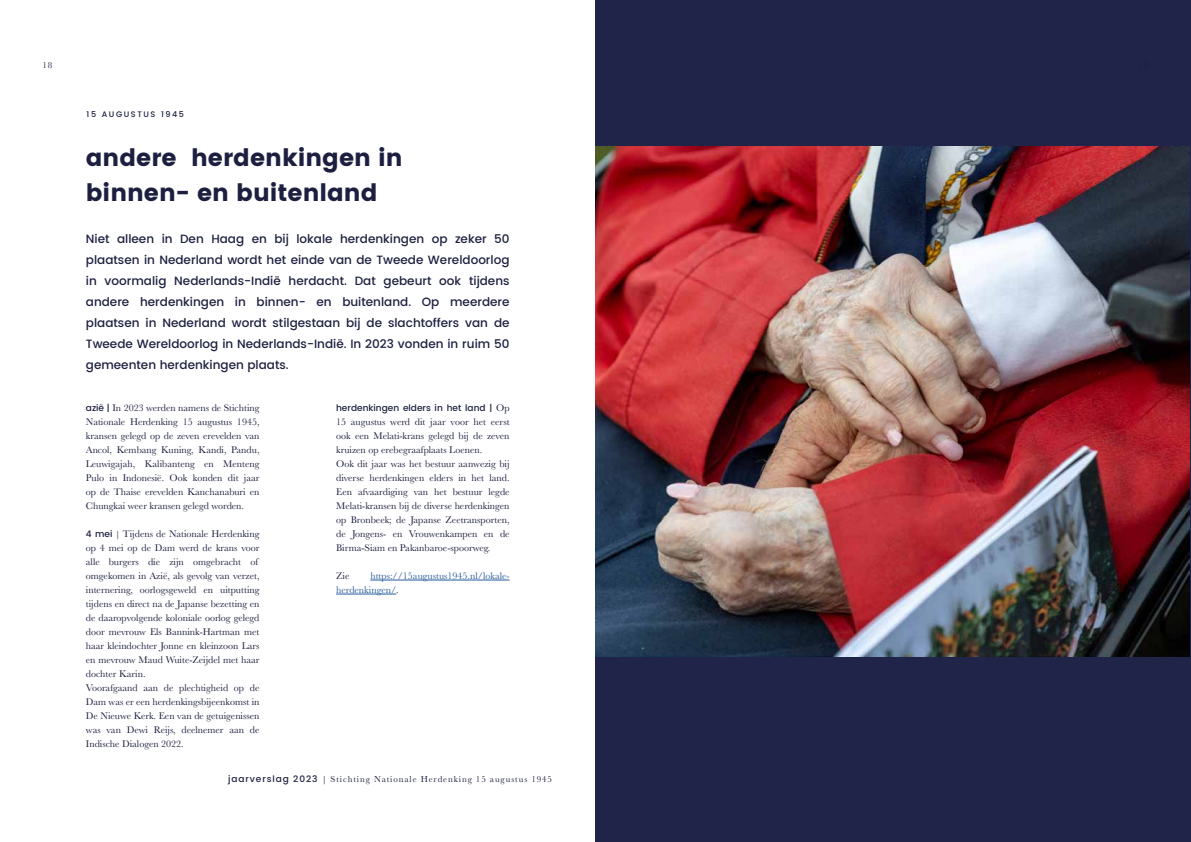
<style>
.page{position:relative;width:1191px;height:842px;background:#fff}
.page>*{position:absolute;margin:0;border:0;box-sizing:border-box;transform-origin:0 0}
.t1{font:700 24px/35px "Poppins";color:#1c1f3f}
.t2{font:500 12px/21px "Poppins";color:#1c1f3f;text-align:justify}
.t3{font:10px/14px "Baskerville";color:#1c1f3f}
.t4{font:10px/14px "Baskerville";color:#275b9b}
.t5{font:9px "Baskerville";letter-spacing:.1em;color:#1c1f3f}
.t6{font:500 9px "Poppins";color:#1c1f3f}
.t7{font:500 8px "Poppins";letter-spacing:.2em;color:#1c1f3f}
.s1{font-family:"Poppins";font-weight:500;font-size:9px}
.s2{font-size:9px}
.s3{font-family:"Baskerville";font-weight:400;font-size:10px}
.s4{color:#1c1f3f}
.s5{font-family:"Poppins";font-weight:500}
</style>
<div class="page">
<div style="left:595px;top:0;width:596px;height:842px;background:#202448"></div>
<hr style="left:370px;top:580px;width:139px;height:1px;background:#275b9b">
<hr style="left:336px;top:594px;width:60px;height:1px;background:#275b9b">
<img style="left:595px;top:147px;width:594px;height:510px">
<p class="t5" style="left:43px;top:59px;width:11px">18</p>
<p class="t7" style="left:87px;top:108px;width:99px">15 AUGUSTUS 1945</p>
<h1 class="t1" style="left:86px;top:140px;width:318px">andere herdenkingen in binnen- en buitenland</h1>
<p class="t2" style="left:86px;top:229px;width:425px">Niet alleen in Den Haag en bij lokale herdenkingen op zeker 50 plaatsen in Nederland wordt het einde van de Tweede Wereldoorlog in voormalig Nederlands-Indië herdacht. Dat gebeurt ook tijdens andere herdenkingen in binnen- en buitenland. Op meerdere plaatsen in Nederland wordt stilgestaan bij de slachtoffers van de Tweede Wereldoorlog in Nederlands-Indië. In 2023 vonden in ruim 50 gemeenten herdenkingen plaats.</p>
<p class="t3" style="left:86px;top:401px;width:175px;text-align:justify"><span class="s1">azië |</span> In 2023 werden namens de Stichting Nationale Herdenking 15 augustus 1945, kransen gelegd op de zeven erevelden van Ancol, Kembang Kuning, Kandi, Pandu, Leuwigajah, Kalibanteng en Menteng Pulo in Indonesië. Ook konden dit jaar op de Thaise erevelden Kanchanaburi en Chungkai weer kransen gelegd worden.</p>
<p class="t3" style="left:86px;top:527px;width:175px"><span class="s1">4 mei</span> <span class="s2">|</span> Tijdens de Nationale Herdenking op 4 mei op de Dam werd de krans voor alle burgers die zijn omgebracht of omgekomen in Azië, als gevolg van verzet, internering, oorlogsgeweld en uitputting tijdens en direct na de Japanse bezetting en de daaropvolgende koloniale oorlog gelegd door mevrouw Els Bannink-Hartman met haar kleindochter Jonne en kleinzoon Lars en mevrouw Maud Wuite-Zeijdel met haar dochter Karin.<br>Voorafgaand aan de plechtigheid op de Dam was er een herdenkingsbijeenkomst in De Nieuwe Kerk. Een van de getuigenissen was van Dewi Reijs, deelnemer aan de Indische Dialogen 2022.</p>
<p class="t6" style="left:336px;top:401px;width:175px">herdenkingen elders in het land | <span class="s3">Op</span></p>
<p class="t3" style="left:336px;top:415px;width:175px">15 augustus werd dit jaar voor het eerst ook een Melati-krans gelegd bij de zeven kruizen op erebegraafplaats Loenen.<br>Ook dit jaar was het bestuur aanwezig bij diverse herdenkingen elders in het land.<br>Een afvaardiging van het bestuur legde Melati-kransen bij de diverse herdenkingen op Bronbeek; de Japanse Zeetransporten, de Jongens- en Vrouwenkampen en de Birma-Siam en Pakanbaroe-spoorweg.</p>
<p class="t3" style="left:336px;top:569px;width:15px">Zie</p>
<p class="t4" style="left:336px;top:569px;width:175px;text-indent:34px">https://15augustus1945.nl/lokale&shy;herdenkingen/<span class="s4">.</span></p>
<p class="t5" style="left:228px;top:773px;width:325px"><span class="s5">jaarverslag 2023</span> | Stichting Nationale Herdenking 15 augustus 1945</p>
</div>
